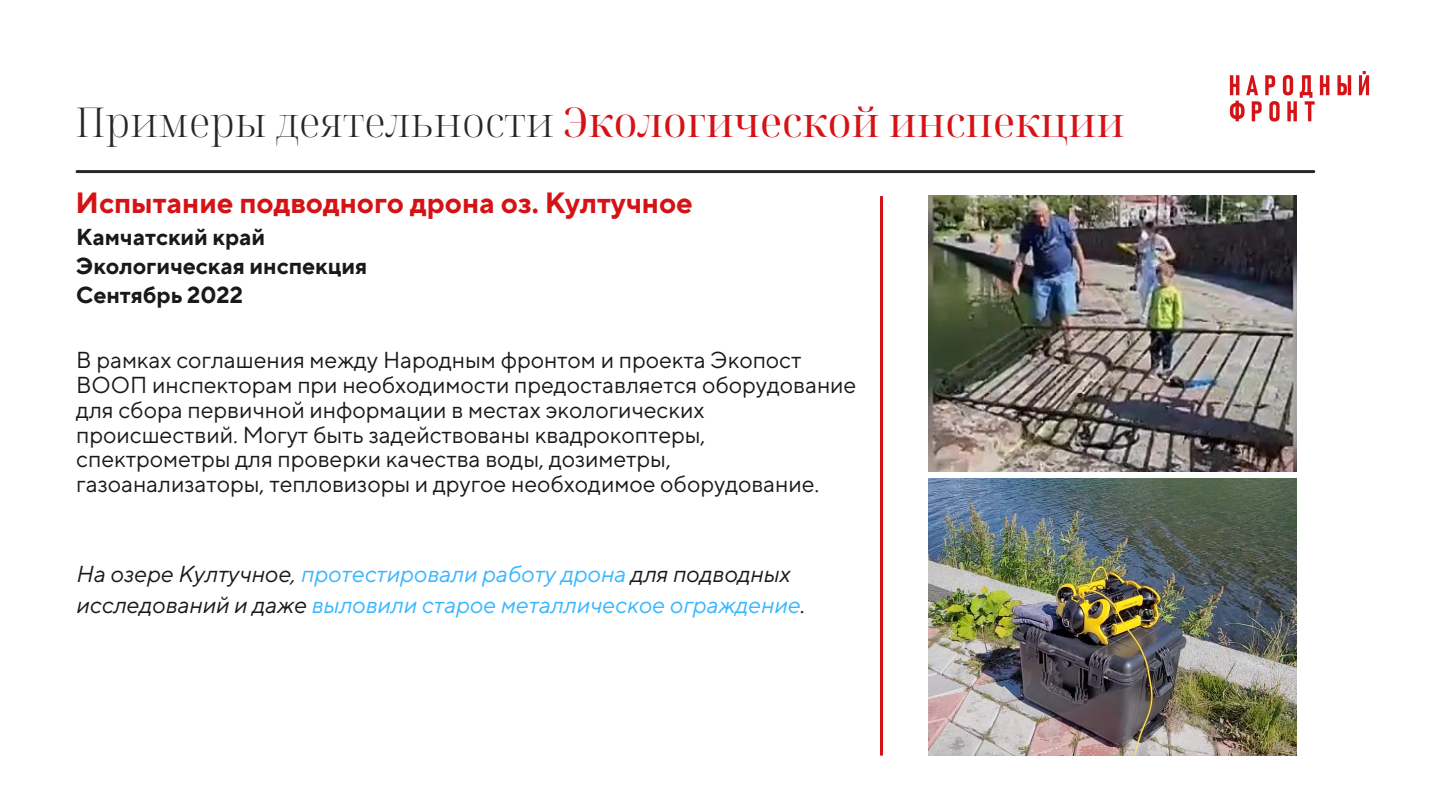
<style>
.page{position:relative;width:1440px;height:810px;background:#fff}
.page>*{position:absolute;margin:0;border:0;box-sizing:border-box;transform-origin:0 0}
.t1{font:41.1px "Noto Serif Display";color:#d51317}
.t2{font:700 29.2px "TT Norms Pro";color:#d41316}
.t3{font:23px/24.8px "TT Norms Pro";color:#191919}
.t4{font:italic 23px/31.5px "TT Norms Pro";color:#38b6ff}
.t5{font:700 23px/29.2px "TT Norms Pro";color:#191919}
.s1{font-weight:300;color:#272727}
.s2{color:#191919}
</style>
<div class="page">
<hr style="left:77px;top:170px;width:1237px;height:3px;background:#272727">
<img style="left:1229px;top:70px;width:141px;height:52px">
<hr style="left:880px;top:196px;width:3px;height:560px;background:#d41217">
<img style="left:929px;top:196px;width:367px;height:275px">
<img style="left:929px;top:479px;width:367px;height:276px">
<h1 class="t1" style="left:76px;top:93px;width:1051px"><span class="s1">Примеры деятельности</span> Экологической инспекции</h1>
<p class="t2" style="left:76px;top:186px;width:619px">Испытание подводного дрона оз. Култучное</p>
<p class="t5" style="left:76px;top:223px;width:292px">Камчатский край<br>Экологическая инспекция<br>Сентябрь 2022</p>
<p class="t3" style="left:76px;top:349px;width:782px">В рамках соглашения между Народным фронтом и проекта Экопост ВООП инспекторам при необходимости предоставляется оборудование для сбора первичной информации в местах экологических происшествий. Могут быть задействованы квадрокоптеры, спектрометры для проверки качества воды, дозиметры, газоанализаторы, тепловизоры и другое необходимое оборудование.</p>
<p class="t4" style="left:76px;top:559px;width:730px"><span class="s2">На озере Култучное,</span> протестировали работу дрона <span class="s2">для подводных исследований и даже</span> выловили старое металлическое ограждение<span class="s2">.</span></p>
</div>
